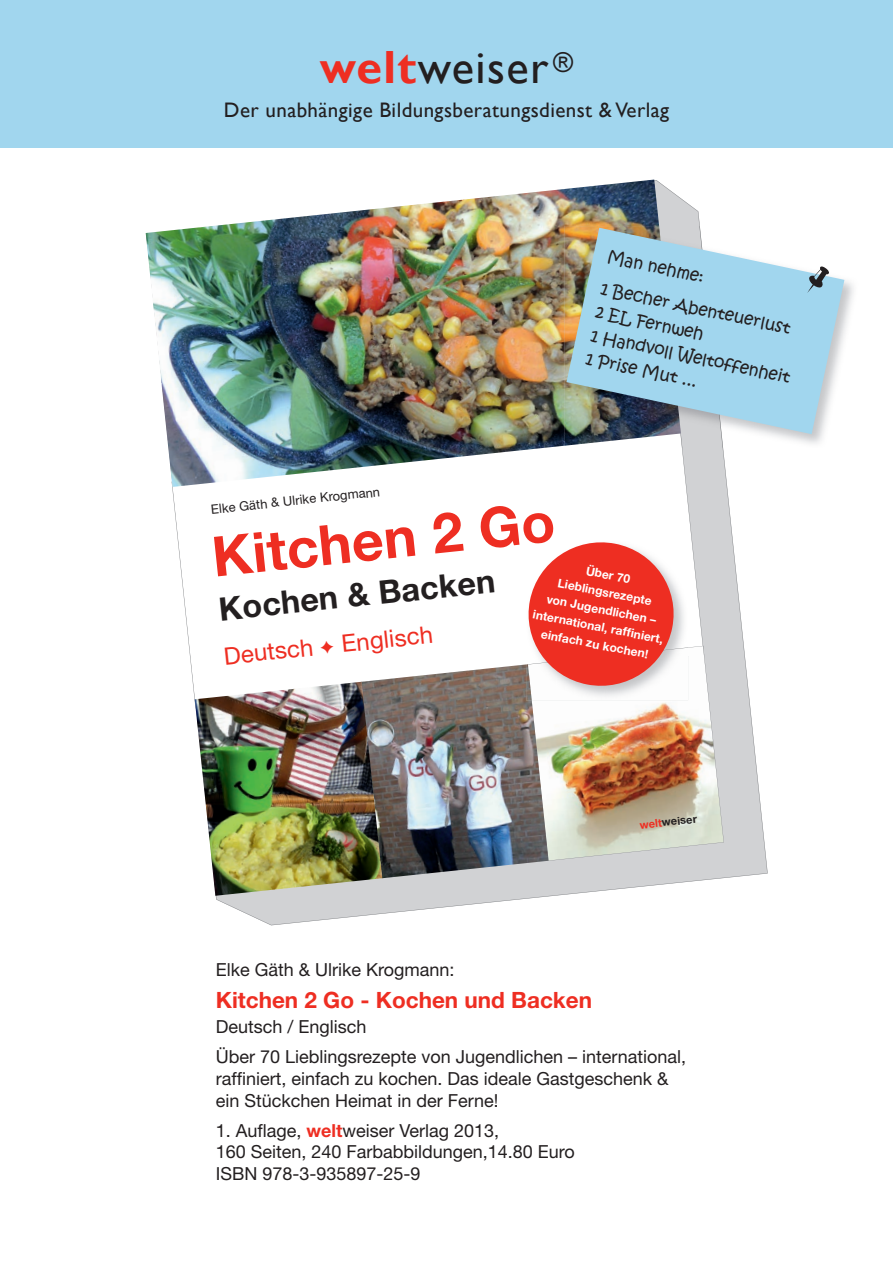
<style>
.page{position:relative;width:893px;height:1263px;background:#fff}
.page>*{position:absolute;margin:0;border:0;box-sizing:border-box;transform-origin:0 0}
.t1{font:700 55.5px "Helvetica Neue";color:#ee2e22}
.t2{font:46.5px "Gill Sans";letter-spacing:.03em;color:#231f20}
.t3{font:700 32.4px "Helvetica Neue";color:#231f20}
.t4{font:24px "Helvetica Neue";color:#ee2e22}
.t5{font:700 22.5px "Helvetica Neue";color:#ee2e22}
.t6{font:21px "Gill Sans";letter-spacing:.02em;color:#231f20}
.t7{font:18px/21.6px "Helvetica Neue";color:#231f20}
.t8{font:16.5px/24px "Kristen ITC";color:#231f20}
.t9{font:12.9px "Helvetica Neue";color:#231f20}
.t10{font:700 12px/17.5px "Helvetica Neue";color:#fff;text-align:center}
.t11{font:700 11.1px "Helvetica Neue";color:#231f20}
.s1{font-weight:700;color:#ee2e22}
.s2{color:#ee2e22}
</style>
<div class="page">
<div style="left:0;top:0;width:893px;height:147px;background:#a1d6ee"></div>
<svg style="left:215px;top:182px;width:553px;height:743px"></svg>
<svg style="left:172px;top:448px;width:532px;height:255px"></svg>
<img style="left:146px;top:180px;width:513px;height:307px">
<img style="left:361px;top:664px;width:188px;height:214px">
<img style="left:522px;top:536px;width:202px;height:325px">
<img style="left:195px;top:682px;width:187px;height:214px">
<img style="left:723px;top:226px;width:131px;height:222px">
<img style="left:672px;top:226px;width:27px;height:222px">
<img style="left:699px;top:226px;width:24px;height:222px">
<img style="left:565px;top:446px;width:115px;height:2px">
<svg style="left:680px;top:434px;width:2px;height:14px"></svg>
<img style="left:565px;top:226px;width:107px;height:120px">
<img style="left:565px;top:346px;width:116px;height:100px">
<svg style="left:566px;top:228px;width:278px;height:206px;background:#a8cbd9"></svg>
<svg style="left:804px;top:263px;width:26px;height:35px"></svg>
<h2 class="t2" style="left:320px;top:40px;width:255px"><span class="s1">welt</span>weiser <sup>®</sup></h2>
<p class="t6" style="left:224px;top:98px;width:447px">Der unabhängige Bildungsberatungsdienst &amp; Verlag</p>
<p class="t8" style="left:611px;top:241px;width:195px;line-height:32.5px;rotate:12deg">Man nehme:<br>1 Becher Abenteuerlust</p>
<p class="t8" style="left:598px;top:300px;width:205px;rotate:12deg">2 EL Fernweh<br>1 Handvoll Weltoffenheit<br>1 Prise Mut ...</p>
<p class="t9" style="left:210px;top:501px;width:171px;rotate:-6deg">Elke Gäth &amp; Ulrike Krogmann</p>
<h1 class="t1" style="left:209px;top:523px;width:346px;rotate:-6deg">Kitchen 2 Go</h1>
<p class="t10" style="left:545px;top:553px;width:134px;rotate:11deg">Über 70<br>Lieblingsrezepte<br>von Jugendlichen – international, raffi niert, einfach zu kochen!</p>
<h3 class="t3" style="left:217px;top:589px;width:279px;rotate:-6deg">Kochen &amp; Backen</h3>
<h3 class="t4" style="left:222px;top:642px;width:212px;rotate:-6deg">Deutsch ✦ Englisch</h3>
<p class="t11" style="left:639px;top:818px;width:59px;rotate:-6deg"><span class="s2">welt</span>weiser</p>
<p class="t7" style="left:216px;top:959px;width:240px">Elke Gäth &amp; Ulrike Krogmann:</p>
<p class="t5" style="left:216px;top:985px;width:378px">Kitchen 2 Go - Kochen und Backen</p>
<p class="t7" style="left:216px;top:1012px;width:472px;line-height:30.2px">Deutsch / Englisch<br>Über 70 Lieblingsrezepte von Jugendlichen – international,</p>
<p class="t7" style="left:216px;top:1068px;width:454px">raffiniert, einfach zu kochen. Das ideale Gastgeschenk &amp; ein Stückchen Heimat in der Ferne!</p>
<p class="t7" style="left:216px;top:1119px;width:361px">1. Auflage, <span class="s1">welt</span>weiser Verlag 2013,<br>160 Seiten, 240 Farbabbildungen,14.80 Euro<br>ISBN 978-3-935897-25-9</p>
</div>
